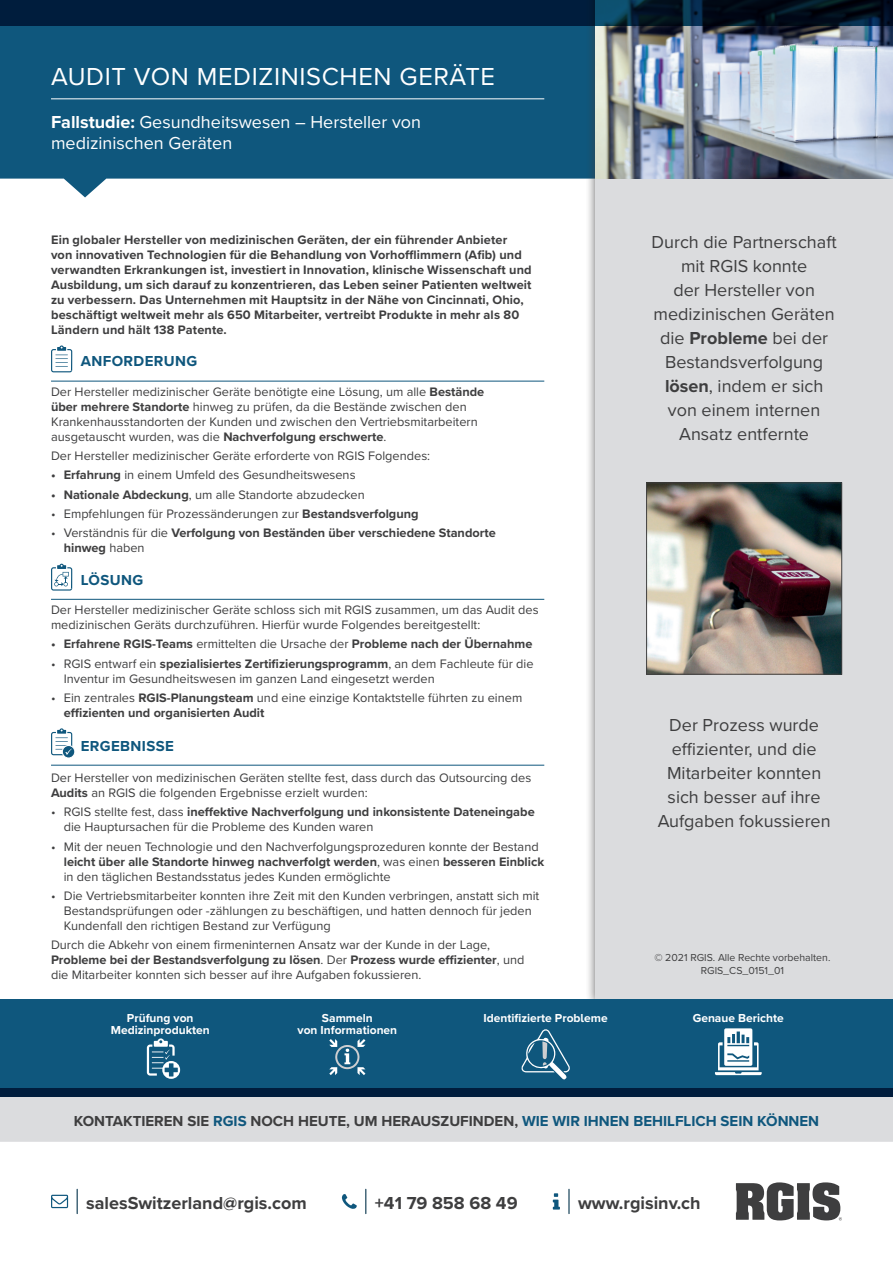
<style>
.page{position:relative;width:893px;height:1263px;background:#fff}
.page>*{position:absolute;margin:0;border:0;box-sizing:border-box;transform-origin:0 0}
.t1{font:25.5px "Proxima Nova";letter-spacing:.025em;color:#fff}
.t2{font:18px/24px "Proxima Nova";color:#3e3e3f;text-align:center}
.t3{font:18px/21.6px "Proxima Nova";color:#fff}
.t4{font:700 18px "Proxima Nova";color:#3e3e3f}
.t5{font:700 15px "Proxima Nova";color:#3e3e3f}
.t6{font:700 15px "Proxima Nova";letter-spacing:.025em;color:#0f577d}
.t7{font:12.75px/15px "Proxima Nova";color:#3e3e3f}
.t8{font:700 12.75px/15px "Proxima Nova";letter-spacing:.01em;color:#3e3e3f}
.t9{font:700 12px/12px "Proxima Nova";color:#fff;text-align:center}
.t10{font:700 12px "Proxima Nova A";color:#fff}
.t11{font:10.5px/12.6px "Proxima Nova";color:#3e3e3f;text-align:center}
.s1{font-weight:700}
.s2{font-weight:400}
.s3{color:#0f577d}
</style>
<div class="page">
<hr style="left:568px;top:1189px;width:2px;height:24px;background:#07354d">
<svg style="left:553px;top:1193px;width:7px;height:16px"></svg>
<svg style="left:77px;top:1189px;width:1px;height:24px"></svg>
<svg style="left:51px;top:1195px;width:17px;height:13px"></svg>
<svg style="left:365px;top:1189px;width:1px;height:24px"></svg>
<svg style="left:342px;top:1194px;width:15px;height:15px"></svg>
<svg style="left:736px;top:1182px;width:106px;height:38px"></svg>
<svg style="left:0;top:26px;width:585px;height:171px;background:#28698a"></svg>
<hr style="left:51px;top:99px;width:493px;height:1px;background:#fff">
<div style="left:585px;top:0;width:308px;height:1010px;background:#3e3e3f;opacity:.75"></div>
<div style="left:595px;top:0;width:298px;height:1001px;background:#dbdcde"></div>
<img style="left:648px;top:485px;width:192px;height:187px">
<div style="left:646px;top:483px;width:196px;height:191px;border:1px solid #3e3e3f"></div>
<img style="left:595px;top:26px;width:298px;height:153px">
<svg style="left:0;top:0;width:893px;height:26px;background:#011b36"></svg>
<div style="left:0;top:1097px;width:893px;height:45px;background:#dbdcde"></div>
<div style="left:0;top:999px;width:893px;height:98px;background:#0f577d"></div>
<div style="left:0;top:1089px;width:893px;height:8px;background:#001d3d"></div>
<svg style="left:147px;top:1038px;width:33px;height:41px"></svg>
<svg style="left:329px;top:1039px;width:36px;height:36px"></svg>
<svg style="left:521px;top:1029px;width:49px;height:51px"></svg>
<svg style="left:715px;top:1028px;width:47px;height:47px"></svg>
<hr style="left:51px;top:381px;width:493px;height:1px;background:#0f577d">
<hr style="left:51px;top:599px;width:493px;height:1px;background:#0f577d">
<hr style="left:51px;top:765px;width:493px;height:1px;background:#0f577d">
<svg style="left:51px;top:345px;width:22px;height:27px"></svg>
<svg style="left:51px;top:564px;width:22px;height:27px"></svg>
<svg style="left:51px;top:728px;width:24px;height:30px"></svg>
<h1 class="t1" style="left:51px;top:57px;width:445px">AUDIT VON MEDIZINISCHEN GERÄTE</h1>
<h2 class="t3" style="left:51px;top:110px;width:372px"><span class="s1">Fallstudie:</span> Gesundheitswesen – Hersteller von medizinischen Geräten</h2>
<p class="t8" style="left:51px;top:232px;width:482px">Ein globaler Hersteller von medizinischen Geräten, der ein führender Anbieter von innovativen Technologien für die Behandlung von Vorhofflimmern (Afib) und verwandten Erkrankungen ist, investiert in Innovation, klinische Wissenschaft und Ausbildung, um sich darauf zu konzentrieren, das Leben seiner Patienten weltweit zu verbessern. Das Unternehmen mit Hauptsitz in der Nähe von Cincinnati, Ohio, beschäftigt weltweit mehr als 650 Mitarbeiter, vertreibt Produkte in mehr als 80<br>Ländern und hält 138 Patente.</p>
<p class="t6" style="left:81px;top:350px;width:118px">ANFORDERUNG</p>
<p class="t7" style="left:51px;top:384px;width:435px">Der Hersteller medizinischer Geräte benötigte eine Lösung, um alle <span class="s1">Bestände über mehrere Standorte</span> hinweg zu prüfen, da die Bestände zwischen den Krankenhausstandorten der Kunden und zwischen den Vertriebsmitarbeitern ausgetauscht wurden, was die <span class="s1">Nachverfolgung erschwerte</span>.</p>
<p class="t7" style="left:51px;top:448px;width:381px">Der Hersteller medizinischer Geräte erforderte von RGIS Folgendes:</p>
<p class="t7" style="left:51px;top:467px;width:306px"><span class="s1">• Erfahrung</span> in einem Umfeld des Gesundheitswesens</p>
<p class="t7" style="left:51px;top:486px;width:315px"><span class="s1">• Nationale Abdeckung</span>, um alle Standorte abzudecken</p>
<p class="t7" style="left:51px;top:506px;width:369px">• Empfehlungen für Prozessänderungen zur <span class="s1">Bestandsverfolgung</span></p>
<p class="t8" style="left:64px;top:525px;width:433px;text-indent:-13px"><span class="s2">• Verständnis für die</span> Verfolgung von Beständen über verschiedene Standorte hinweg <span class="s2">haben</span></p>
<p class="t6" style="left:81px;top:568px;width:64px">LÖSUNG</p>
<p class="t7" style="left:51px;top:602px;width:489px">Der Hersteller medizinischer Geräte schloss sich mit RGIS zusammen, um das Audit des medizinischen Geräts durchzuführen. Hierfür wurde Folgendes bereitgestellt:</p>
<p class="t8" style="left:51px;top:636px;width:483px">• Erfahrene RGIS-Teams <span class="s2">ermittelten die Ursache der</span> Probleme nach der Übernahme</p>
<p class="t7" style="left:64px;top:655px;width:471px;text-indent:-13px">• RGIS entwarf ein <span class="s1">spezialisiertes Zertifizierungsprogramm</span>, an dem Fachleute für die<br>Inventur im Gesundheitswesen im ganzen Land eingesetzt werden</p>
<p class="t7" style="left:64px;top:689px;width:460px;text-indent:-13px">• Ein zentrales <span class="s1">RGIS-Planungsteam</span> und eine einzige Kontaktstelle führten zu einem <span class="s1">effizienten und organisierten Audit</span></p>
<p class="t6" style="left:81px;top:735px;width:95px">ERGEBNISSE</p>
<p class="t7" style="left:51px;top:770px;width:482px">Der Hersteller von medizinischen Geräten stellte fest, dass durch das Outsourcing des<br><span class="s1">Audits</span> an RGIS die folgenden Ergebnisse erzielt wurden:</p>
<p class="t7" style="left:64px;top:804px;width:472px;text-indent:-13px">• RGIS stellte fest, dass <span class="s1">ineffektive Nachverfolgung und inkonsistente Dateneingabe </span>die Hauptursachen für die Probleme des Kunden waren</p>
<p class="t7" style="left:64px;top:838px;width:482px;text-indent:-13px">• Mit der neuen Technologie und den Nachverfolgungsprozeduren konnte der Bestand <span class="s1">leicht über alle Standorte hinweg nachverfolgt werden</span>, was einen <span class="s1">besseren Einblick </span>in den täglichen Bestandsstatus jedes Kunden ermöglichte</p>
<p class="t7" style="left:64px;top:887px;width:477px;text-indent:-13px">• Die Vertriebsmitarbeiter konnten ihre Zeit mit den Kunden verbringen, anstatt sich mit<br>Bestandsprüfungen oder -zählungen zu beschäftigen, und hatten dennoch für jeden<br>Kundenfall den richtigen Bestand zur Verfügung</p>
<p class="t7" style="left:51px;top:937px;width:475px">Durch die Abkehr von einem firmeninternen Ansatz war der Kunde in der Lage,<br><span class="s1">Probleme bei der Bestandsverfolgung zu lösen</span>. Der <span class="s1">Prozess wurde effizienter</span>, und die Mitarbeiter konnten sich besser auf ihre Aufgaben fokussieren.</p>
<h2 class="t2" style="left:652px;top:229px;width:187px">Durch die Partnerschaft mit RGIS konnte<br>der Hersteller von medizinischen Geräten die <span class="s1">Probleme</span> bei der<br>Bestandsverfolgung <span class="s1">lösen</span>, indem er sich von einem internen<br>Ansatz entfernte</h2>
<h2 class="t2" style="left:658px;top:712px;width:174px">Der Prozess wurde effizienter, und die<br>Mitarbeiter konnten sich besser auf ihre<br>Aufgaben fokussieren</h2>
<p class="t11" style="left:654px;top:951px;width:177px">© 2021 RGIS. Alle Rechte vorbehalten.<br>RGIS_CS_0151_01</p>
<p class="t9" style="left:111px;top:1011px;width:100px">Prüfung von<br>Medizinprodukten</p>
<p class="t9" style="left:298px;top:1011px;width:101px">Sammeln<br>von Informationen</p>
<p class="t10" style="left:483px;top:1011px;width:126px">Identifizierte Probleme</p>
<p class="t9" style="left:693px;top:1011px;width:92px">Genaue Berichte</p>
<p class="t5" style="left:74px;top:1110px;width:747px">KONTAKTIEREN SIE <span class="s3">RGIS</span> NOCH HEUTE, UM HERAUSZUFINDEN, <span class="s3">WIE WIR IHNEN BEHILFLICH SEIN KÖNNEN</span></p>
<h2 class="t4" style="left:86px;top:1189px;width:222px">salesSwitzerland@rgis.com</h2>
<h2 class="t4" style="left:375px;top:1189px;width:144px">+41 79 858 68 49</h2>
<h2 class="t4" style="left:578px;top:1189px;width:124px">www.rgisinv.ch</h2>
</div>
